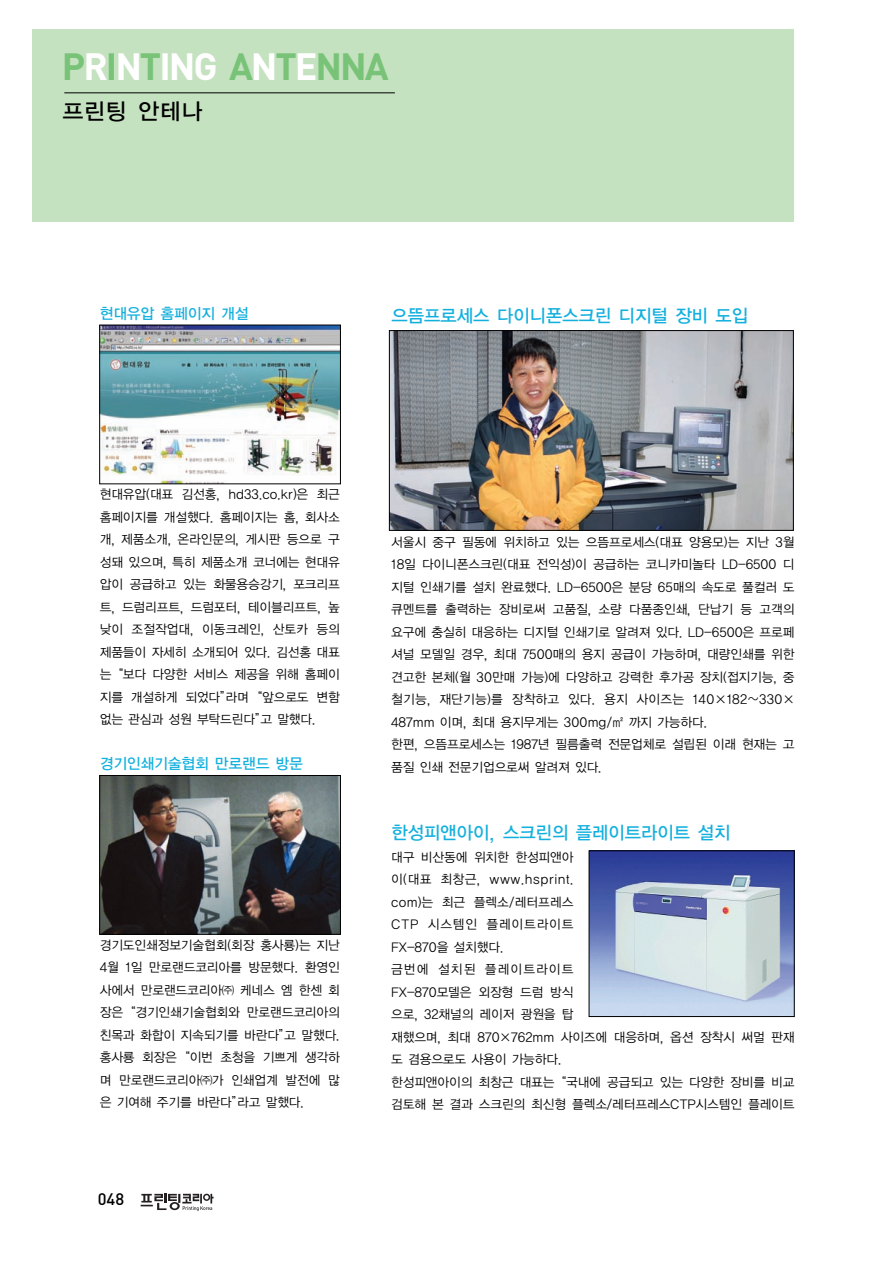
<style>
.page{position:relative;width:893px;height:1262px;background:#fff}
.page>*{position:absolute;margin:0;border:0;box-sizing:border-box;transform-origin:0 0}
.t1{font:700 37.5px "DIN";letter-spacing:-.055em;color:#79c378}
.t2{font:22.5px "YGO13";letter-spacing:-.035em;color:#000}
.t3{font:18px "YGO13";letter-spacing:-.075em;color:#13b0de}
.t4{font:500 16.5px "DIN";color:#000}
.t5{font:15px "YGO13";letter-spacing:-.075em;color:#13b0de}
.t6{font:12.75px/22.5px "YGO12";letter-spacing:-.07em;color:#000;text-align:justify}
.s1{color:#fff}
</style>
<div class="page">
<div style="left:33px;top:29px;width:760px;height:192px;background:#c5e2c0"></div>
<hr style="left:64px;top:93px;width:331px;height:1px;background:#000">
<svg style="left:141px;top:1193px;width:72px;height:18px"></svg>
<img style="left:102px;top:327px;width:236px;height:155px">
<img style="left:102px;top:777px;width:236px;height:155px">
<div style="left:100px;top:775px;width:240px;height:159px;border:1px solid #000"></div>
<img style="left:391px;top:332px;width:400px;height:196px">
<div style="left:389px;top:330px;width:404px;height:200px;border:1px solid #000"></div>
<img style="left:591px;top:852px;width:201px;height:162px">
<h1 class="t1" style="left:62px;top:53px;width:328px">P<span class="s1">R</span>I<span class="s1">N</span>T<span class="s1">ING</span> A<span class="s1">N</span>T<span class="s1">E</span>NNA</h1>
<h2 class="t2" style="left:62px;top:101px;width:143px">프린팅 안테나</h2>
<p class="t5" style="left:99px;top:307px;width:151px">현대유압 홈페이지 개설</p>
<h3 class="t3" style="left:391px;top:307px;width:359px">으뜸프로세스 다이니폰스크린 디지털 장비 도입</h3>
<p class="t6" style="left:99px;top:484px;width:242px">현대유압(대표 김선홍, hd33.co.kr)은 최근 홈페이지를 개설했다. 홈페이지는 홈, 회사소 개, 제품소개, 온라인문의, 게시판 등으로 구 성돼 있으며, 특히 제품소개 코너에는 현대유 압이 공급하고 있는 화물용승강기, 포크리프 트, 드럼리프트, 드럼포터, 테이블리프트, 높 낮이 조절작업대, 이동크레인, 산토카 등의 제품들이 자세히 소개되어 있다. 김선홍 대표 는“보다 다양한 서비스 제공을 위해 홈페이 지를 개설하게 되었다”라며“앞으로도 변함 없는 관심과 성원 부탁드린다”고 말했다.</p>
<p class="t5" style="left:99px;top:757px;width:206px">경기인쇄기술협회 만로랜드 방문</p>
<p class="t6" style="left:99px;top:934px;width:242px">경기도인쇄정보기술협회(회장 홍사룡)는 지난 4월 1일 만로랜드코리아를 방문했다. 환영인 사에서 만로랜드코리아㈜ 케네스 엠 한센 회 장은“경기인쇄기술협회와 만로랜드코리아의 친목과 화합이 지속되기를 바란다”고 말했다. 홍사룡 회장은“이번 초청을 기쁘게 생각하 며 만로랜드코리아㈜가 인쇄업계 발전에 많 은 기여해 주기를 바란다”라고 말했다.</p>
<p class="t4" style="left:98px;top:1193px;width:28px">048</p>
<p class="t6" style="left:391px;top:531px;width:405px;text-align:left">서울시 중구 필동에 위치하고 있는 으뜸프로세스(대표 양용모)는 지난 3월 18일 다이니폰스크린(대표 전익성)이 공급하는 코니카미놀타 LD-6500 디 지털 인쇄기를 설치 완료했다. LD-6500은 분당 65매의 속도로 풀컬러 도 큐멘트를 출력하는 장비로써 고품질, 소량 다품종인쇄, 단납기 등 고객의 요구에 충실히 대응하는 디지털 인쇄기로 알려져 있다. LD-6500은 프로페 셔널 모델일 경우, 최대 7500매의 용지 공급이 가능하며, 대량인쇄를 위한 견고한 본체(월 30만매 가능)에 다양하고 강력한 후가공 장치(접지기능, 중 철기능, 재단기능)를 장착하고 있다. 용지 사이즈는 140×182~330× 487mm 이며, 최대 용지무게는 300mg/㎡ 까지 가능하다.<br>한편, 으뜸프로세스는 1987년 필름출력 전문업체로 설립된 이래 현재는 고 품질 인쇄 전문기업으로써 알려져 있다.</p>
<h3 class="t3" style="left:391px;top:824px;width:342px">한성피앤아이, 스크린의 플레이트라이트 설치</h3>
<p class="t6" style="left:391px;top:846px;width:405px;text-align:left">대구 비산동에 위치한 한성피앤아<br>이(대표 최창근, www.hsprint.<br>com)는 최근 플렉소/레터프레스<br>CTP 시스템인 플레이트라이트<br>FX-870을 설치했다.<br>금번에 설치된 플레이트라이트<br>FX-870모델은 외장형 드럼 방식<br>으로, 32채널의 레이저 광원을 탑<br>재했으며, 최대 870×762mm 사이즈에 대응하며, 옵션 장착시 써멀 판재 도 겸용으로도 사용이 가능하다.<br>한성피앤아이의 최창근 대표는“국내에 공급되고 있는 다양한 장비를 비교 검토해 본 결과 스크린의 최신형 플렉소/레터프레스CTP시스템인 플레이트</p>
</div>
